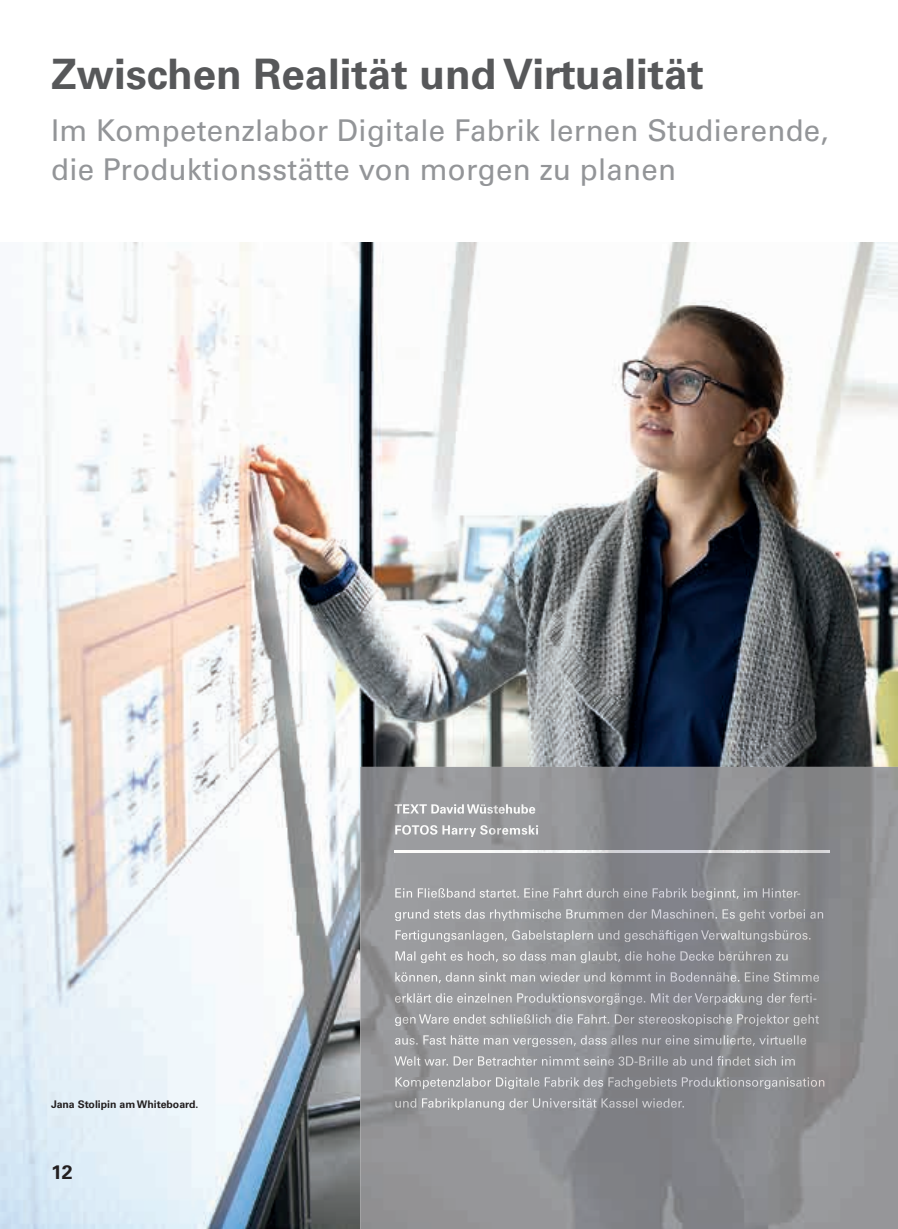
<style>
.page{position:relative;width:898px;height:1229px;background:#fff}
.page>*{position:absolute;margin:0;border:0;box-sizing:border-box;transform-origin:0 0}
.t1{font:700 42px "Univers LT";color:#57585a}
.t2{font:30px/39px "Univers LT";letter-spacing:.01em;color:#939598}
.t3{font:700 19.5px "Univers LT";color:#231f20}
.t4{font:700 10.5px "Univers LT";color:#231f20}
</style>
<div class="page">
<img style="left:0;top:242px;width:897px;height:987px">
<img style="left:360px;top:767px;width:537px;height:462px">
<img style="left:394px;top:851px;width:435px;height:1px">
<img style="left:394px;top:804px;width:141px;height:10px">
<img style="left:395px;top:825px;width:143px;height:12px">
<img style="left:395px;top:888px;width:405px;height:12px">
<img style="left:395px;top:909px;width:428px;height:12px">
<img style="left:395px;top:930px;width:416px;height:12px">
<img style="left:395px;top:951px;width:393px;height:12px">
<img style="left:394px;top:972px;width:425px;height:11px">
<img style="left:395px;top:993px;width:421px;height:12px">
<img style="left:395px;top:1014px;width:423px;height:12px">
<img style="left:395px;top:1035px;width:411px;height:12px">
<img style="left:394px;top:1056px;width:401px;height:10px">
<img style="left:395px;top:1077px;width:430px;height:12px">
<img style="left:395px;top:1098px;width:288px;height:12px">
<h1 class="t1" style="left:51px;top:50px;width:654px">Zwischen realität und Virtualität</h1>
<p class="t2" style="left:51px;top:111px;width:779px">Im Kompetenzlabor Digitale Fabrik lernen Studierende, die Produktionsstätte von morgen zu planen</p>
<p class="t4" style="left:51px;top:1098px;width:149px">Jana Stolipin am Whiteboard.</p>
<p class="t3" style="left:51px;top:1161px;width:23px">12</p>
</div>
